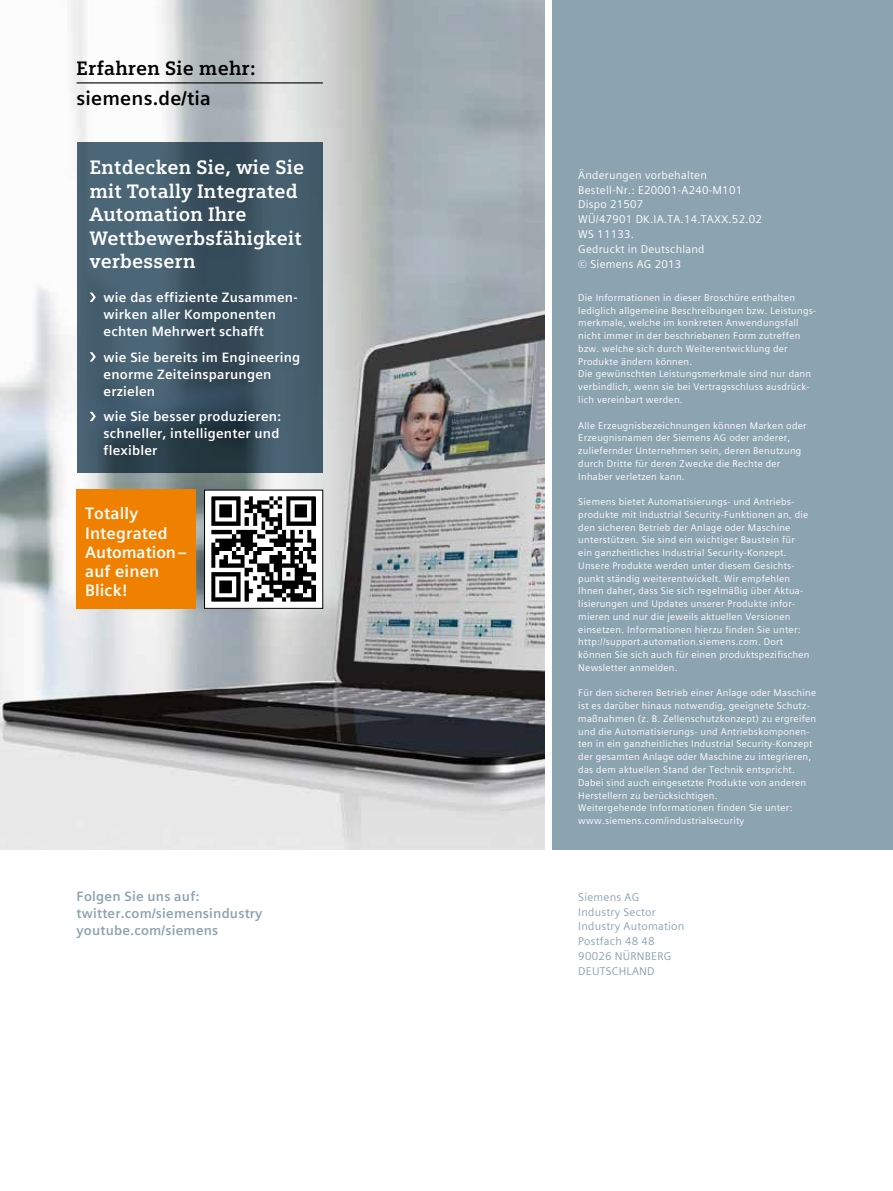
<style>
.page{position:relative;width:893px;height:1191px;background:#fff}
.page>*{position:absolute;margin:0;border:0;box-sizing:border-box;transform-origin:0 0}
.t1{font:700 19.5px/23.4px "Siemens Slab";letter-spacing:.01em;color:#fff}
.t2{font:700 19.5px "Siemens Slab";letter-spacing:.01em;color:#000}
.t3{font:700 19.5px "Siemens Sans Global";letter-spacing:.01em;color:#000}
.t4{font:700 16.5px/19.2px "Siemens Sans Global";letter-spacing:.01em;color:#fff}
.t5{font:700 13.5px/17px "Siemens Sans Global";letter-spacing:.015em;color:#fff}
.t6{font:700 13.5px/17px "Siemens Sans Global";letter-spacing:.015em;color:#8ca3b0}
.t7{font:11.25px/14.9px "Siemens Sans Global";letter-spacing:.02em;color:#fff}
.t8{font:11.25px/14.9px "Siemens Sans Global";letter-spacing:.02em;color:#8ca3b0}
.t9{font:9.75px/12.8px "Siemens Sans Global";letter-spacing:.025em;color:#fff}
</style>
<div class="page">
<img style="left:0;top:0;width:544px;height:849px">
<div style="left:553px;top:0;width:340px;height:849px;background:#8ca3b0"></div>
<hr style="left:77px;top:82px;width:246px;height:1px;background:#000">
<svg style="left:77px;top:142px;width:246px;height:330px;background:#3f5766"></svg>
<div style="left:205px;top:490px;width:118px;height:118px;background:#fff"></div>
<div style="left:204px;top:490px;width:119px;height:119px;border:1px solid #000"></div>
<img style="left:211px;top:497px;width:105px;height:104px">
<div style="left:77px;top:490px;width:119px;height:119px;background:#f08100"></div>
<svg style="left:90px;top:293px;width:6px;height:9px"></svg>
<svg style="left:90px;top:352px;width:6px;height:9px"></svg>
<svg style="left:90px;top:412px;width:6px;height:9px"></svg>
<h1 class="t2" style="left:77px;top:56px;width:181px">Erfahren Sie mehr:</h1>
<h1 class="t3" style="left:77px;top:84px;width:136px">siemens.de/tia</h1>
<h1 class="t1" style="left:90px;top:156px;width:216px">Entdecken Sie, wie Sie mit Totally Integrated<br>Automation Ihre<br>Wettbewerbsfähigkeit verbessern</h1>
<h3 class="t5" style="left:104px;top:289px;width:195px">wie das effiziente Zusammen&shy;wirken aller Komponenten echten Mehrwert schafft</h3>
<h3 class="t5" style="left:104px;top:348px;width:198px">wie Sie bereits im Engineering enorme Zeiteinsparungen erzielen</h3>
<h3 class="t5" style="left:104px;top:408px;width:179px">wie Sie besser produzieren: schneller, intelligenter und flexibler</h3>
<h2 class="t4" style="left:85px;top:504px;width:104px">Totally<br>Integrated<br>Automation – auf einen<br>Blick!</h2>
<h3 class="t6" style="left:77px;top:887px;width:187px">Folgen Sie uns auf: twitter.com/siemensindustry youtube.com/siemens</h3>
<p class="t7" style="left:578px;top:167px;width:185px">Änderungen vorbehalten<br>Bestell-Nr.: E20001-A240-M101<br>Dispo 21507<br>WÜ/47901 DK.IA.TA.14.TAXX.52.02<br>WS 11133.<br>Gedruckt in Deutschland<br>© Siemens AG 2013</p>
<p class="t9" style="left:578px;top:291px;width:239px">Die Informationen in dieser Broschüre enthalten lediglich allgemeine Beschreibungen bzw. Leistungs&shy;merkmale, welche im konkreten Anwendungsfall nicht immer in der beschriebenen Form zutreffen bzw. welche sich durch Weiterentwicklung der Produkte ändern können.<br>Die gewünschten Leistungsmerkmale sind nur dann verbindlich, wenn sie bei Vertragsschluss ausdrück&shy;lich vereinbart werden.</p>
<p class="t9" style="left:578px;top:419px;width:230px">Alle Erzeugnisbezeichnungen können Marken oder Erzeugnisnamen der Siemens AG oder anderer, zuliefernder Unternehmen sein, deren Benutzung durch Dritte für deren Zwecke die Rechte der Inhaber verletzen kann.</p>
<p class="t9" style="left:578px;top:495px;width:233px">Siemens bietet Automatisierungs- und Antriebs&shy;produkte mit Industrial Security-Funktionen an, die den sicheren Betrieb der Anlage oder Maschine unterstützen. Sie sind ein wichtiger Baustein für ein ganzheitliches Industrial Security-Konzept.<br>Unsere Produkte werden unter diesem Gesichts&shy;punkt ständig weiterentwickelt. Wir empfehlen Ihnen daher, dass Sie sich regelmäßig über Aktua&shy;lisierungen und Updates unserer Produkte infor&shy;mieren und nur die jeweils aktuellen Versionen einsetzen. Informationen hierzu finden Sie unter: http://support.automation.siemens.com. Dort können Sie sich auch für einen produktspezifischen Newsletter anmelden.</p>
<p class="t9" style="left:578px;top:686px;width:239px">Für den sicheren Betrieb einer Anlage oder Maschine ist es darüber hinaus notwendig, geeignete Schutz&shy;maßnahmen (z. B. Zellenschutzkonzept) zu ergreifen und die Automatisierungs- und Antriebskomponen&shy;ten in ein ganzheitliches Industrial Security-Konzept der gesamten Anlage oder Maschine zu integrieren, das dem aktuellen Stand der Technik entspricht.<br>Dabei sind auch eingesetzte Produkte von anderen Herstellern zu berücksichtigen.<br>Weitergehende Informationen finden Sie unter: www.siemens.com/industrialsecurity</p>
<p class="t8" style="left:578px;top:889px;width:107px">Siemens AG<br>Industry Sector<br>Industry Automation<br>Postfach 48 48<br>90026 NÜRNBERG<br>DEUTSCHLAND</p>
</div>
